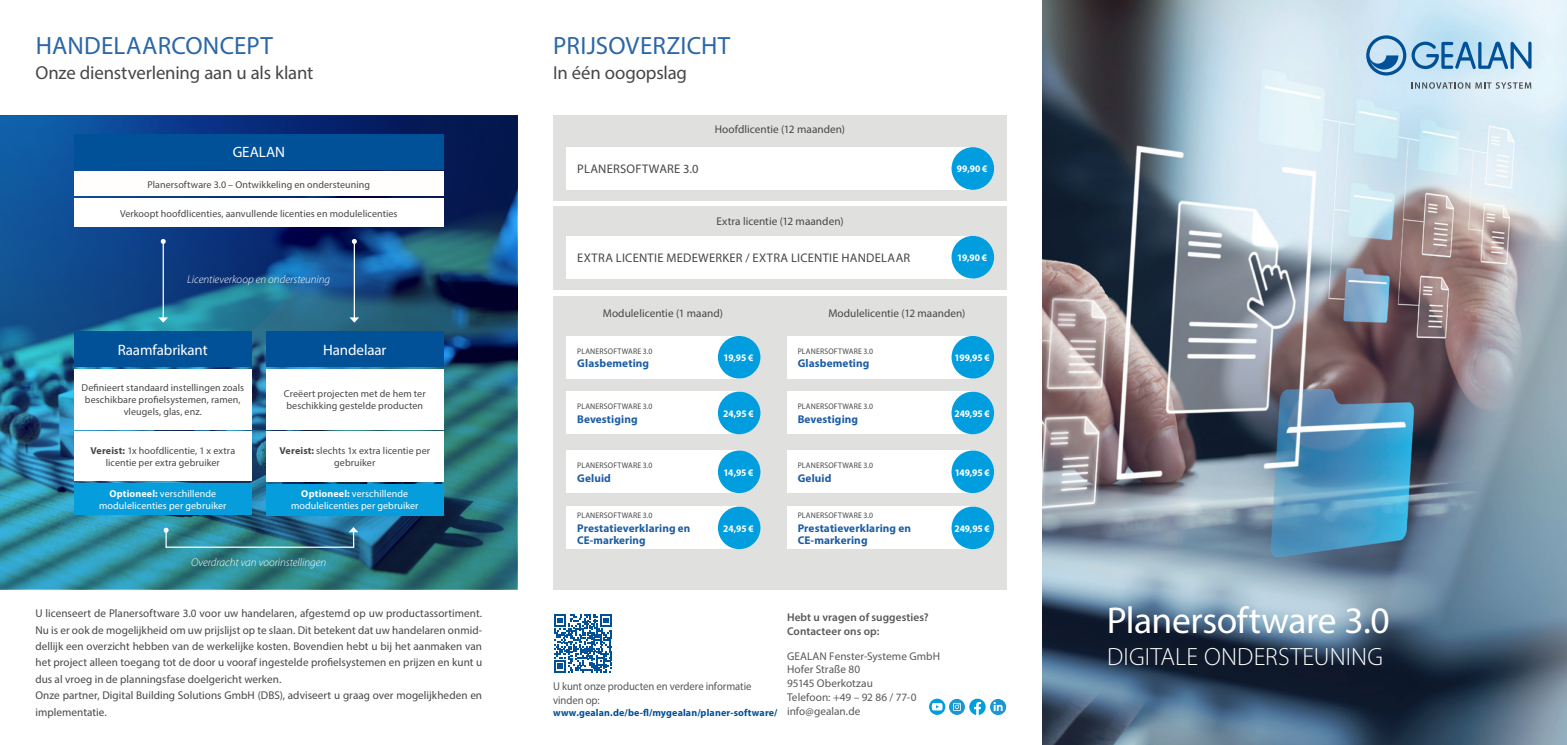
<style>
.page{position:relative;width:1567px;height:745px;background:#fff}
.page>*{position:absolute;margin:0;border:0;box-sizing:border-box;transform-origin:0 0}
.t1{font:37.5px "Myriad Pro";letter-spacing:-.01em;color:#fff}
.t2{font:25px "Myriad Pro";letter-spacing:.01em;color:#2c66a6}
.t3{font:300 25px "Myriad Pro";letter-spacing:.005em;color:#fff}
.t4{font:18.75px "Myriad Pro";letter-spacing:-.01em;color:#464748}
.t5{font:15px "Myriad Pro";letter-spacing:-.01em;color:#fff}
.t6{font:12.5px "Myriad Pro";letter-spacing:.025em;color:#464748}
.t7{font:11.25px/16.4px "Myriad Pro";letter-spacing:.005em;color:#464748}
.t8{font:700 11.25px/12.5px "Myriad Pro";letter-spacing:.01em;color:#1d5ea2}
.t9{font:11.25px/13.8px "Myriad Pro";color:#57585a}
.t10{font:italic 300 11.25px "Myriad Pro";color:#fff}
.t11{font:11.25px/13.5px "Myriad Pro";color:#57585a;scale:.95 1}
.t12{font:600 11.25px/13.5px "Myriad Pro";letter-spacing:.01em;color:#57585a}
.t13{font:10px/12px "Myriad Pro";letter-spacing:.01em;color:#464748;text-align:center}
.t14{font:10px/12px "Myriad Pro";letter-spacing:.01em;color:#fff;text-align:center}
.t15{font:700 10px "Myriad Pro";letter-spacing:-.01em;color:#fff;scale:.95 1}
.t16{font:700 10px "Myriad Pro";letter-spacing:.015em;color:#015198}
.t17{font:8.12px "Myriad Pro";letter-spacing:.025em;color:#464748;scale:.95 1}
.s1{font-weight:700}
</style>
<div class="page">
<div style="left:553px;top:115px;width:453px;height:86px;background:#e0e1df"></div>
<div style="left:553px;top:206px;width:453px;height:84px;background:#e0e1df"></div>
<div style="left:553px;top:296px;width:453px;height:293px;background:#e0e1df"></div>
<img style="left:1042px;top:0;width:524px;height:744px">
<svg style="left:1365px;top:35px;width:166px;height:40px;background:#94bedc"></svg>
<svg style="left:1411px;top:82px;width:120px;height:7px"></svg>
<svg style="left:0;top:116px;width:517px;height:473px;background:#1d5c85"></svg>
<svg style="left:554px;top:614px;width:58px;height:58px"></svg>
<div style="left:566px;top:336px;width:176px;height:42px;background:#fff"></div>
<div style="left:718px;top:336px;width:42px;height:42px;background:#009ede;border-radius:50%"></div>
<div style="left:566px;top:391px;width:175px;height:43px;background:#fff"></div>
<div style="left:718px;top:391px;width:42px;height:43px;background:#009ede;border-radius:50%"></div>
<div style="left:566px;top:450px;width:174px;height:43px;background:#fff"></div>
<div style="left:718px;top:450px;width:42px;height:43px;background:#009ede;border-radius:50%"></div>
<div style="left:566px;top:506px;width:175px;height:43px;background:#fff"></div>
<div style="left:718px;top:506px;width:42px;height:43px;background:#009ede;border-radius:50%"></div>
<div style="left:787px;top:336px;width:186px;height:42px;background:#fff"></div>
<div style="left:951px;top:336px;width:43px;height:42px;background:#009ede;border-radius:50%"></div>
<div style="left:787px;top:391px;width:187px;height:43px;background:#fff"></div>
<div style="left:951px;top:391px;width:43px;height:43px;background:#009ede;border-radius:50%"></div>
<div style="left:787px;top:450px;width:187px;height:43px;background:#fff"></div>
<div style="left:951px;top:450px;width:43px;height:43px;background:#009ede;border-radius:50%"></div>
<div style="left:787px;top:506px;width:187px;height:43px;background:#fff"></div>
<div style="left:951px;top:506px;width:43px;height:43px;background:#009ede;border-radius:50%"></div>
<div style="left:566px;top:147px;width:403px;height:43px;background:#fff"></div>
<div style="left:566px;top:236px;width:406px;height:42px;background:#fff"></div>
<div style="left:951px;top:147px;width:43px;height:43px;background:#009ede;border-radius:50%"></div>
<div style="left:951px;top:236px;width:43px;height:42px;background:#009ede;border-radius:50%"></div>
<div style="left:74px;top:134px;width:369px;height:35px;background:#015198"></div>
<div style="left:74px;top:331px;width:178px;height:36px;background:#015198"></div>
<div style="left:266px;top:331px;width:177px;height:36px;background:#015198"></div>
<div style="left:74px;top:171px;width:369px;height:25px;background:#fffefc"></div>
<div style="left:74px;top:198px;width:369px;height:29px;background:#fff"></div>
<div style="left:74px;top:369px;width:178px;height:60px;background:#fff"></div>
<div style="left:266px;top:369px;width:177px;height:60px;background:#fff"></div>
<div style="left:74px;top:431px;width:178px;height:50px;background:#fff"></div>
<div style="left:266px;top:431px;width:177px;height:50px;background:#fff"></div>
<div style="left:266px;top:483px;width:177px;height:32px;background:#069ddc"></div>
<div style="left:74px;top:483px;width:178px;height:32px;background:#069ddc"></div>
<hr style="left:163px;top:241px;width:1px;height:77px;background:#fff">
<svg style="left:161px;top:239px;width:5px;height:5px"></svg>
<svg style="left:158px;top:317px;width:10px;height:5px"></svg>
<hr style="left:354px;top:241px;width:1px;height:77px;background:#fff">
<svg style="left:352px;top:239px;width:5px;height:5px"></svg>
<svg style="left:349px;top:317px;width:10px;height:5px"></svg>
<svg style="left:164px;top:526px;width:194px;height:22px;background:#377b8e"></svg>
<svg style="left:929px;top:698px;width:77px;height:16px"></svg>
<h2 class="t2" style="left:36px;top:30px;width:239px">HANDELAARCONCEPT</h2>
<h3 class="t4" style="left:35px;top:61px;width:279px">Onze dienstverlening aan u als klant</h3>
<h3 class="t5" style="left:233px;top:143px;width:54px">GEALAN</h3>
<p class="t13" style="left:147px;top:178px;width:224px">Planersoftware 3.0 – Ontwikkeling en ondersteuning</p>
<p class="t13" style="left:120px;top:207px;width:279px">Verkoopt hoofdlicenties, aanvullende licenties en modulelicenties</p>
<p class="t10" style="left:187px;top:272px;width:144px">Licentieverkoop en ondersteuning</p>
<h3 class="t5" style="left:118px;top:340px;width:91px">Raamfabrikant</h3>
<h3 class="t5" style="left:323px;top:340px;width:65px">Handelaar</h3>
<p class="t13" style="left:82px;top:381px;width:164px">Definieert standaard instellingen zoals beschikbare profielsystemen, ramen, vleugels, glas, enz.</p>
<p class="t13" style="left:284px;top:387px;width:143px;text-align:left">Creëert projecten met de hem ter beschikking gestelde producten</p>
<p class="t13" style="left:90px;top:444px;width:146px"><span class="s1">Vereist:</span> 1x hoofdlicentie, 1 x extra licentie per extra gebruiker</p>
<p class="t13" style="left:279px;top:444px;width:152px"><span class="s1">Vereist:</span> slechts 1x extra licentie per gebruiker</p>
<p class="t14" style="left:291px;top:487px;width:129px"><span class="s1">Optioneel:</span> verschillende modulelicenties per gebruiker</p>
<p class="t14" style="left:99px;top:487px;width:129px"><span class="s1">Optioneel:</span> verschillende modulelicenties per gebruiker</p>
<p class="t10" style="left:191px;top:555px;width:137px">Overdracht van voorinstellingen</p>
<p class="t7" style="left:35px;top:604px;width:448px">U licenseert de Planersoftware 3.0 voor uw handelaren, afgestemd op uw productassortiment.<br>Nu is er ook de mogelijkheid om uw prijslijst op te slaan. Dit betekent dat uw handelaren onmid&shy;dellijk een overzicht hebben van de werkelijke kosten. Bovendien hebt u bij het aanmaken van het project alleen toegang tot de door u vooraf ingestelde profielsystemen en prijzen en kunt u dus al vroeg in de planningsfase doelgericht werken.<br>Onze partner, Digital Building Solutions GmbH (DBS), adviseert u graag over mogelijkheden en implementatie.</p>
<h2 class="t2" style="left:553px;top:30px;width:178px">PRIJSOVERZICHT</h2>
<h3 class="t4" style="left:553px;top:61px;width:135px">In één oogopslag</h3>
<p class="t6" style="left:577px;top:161px;width:123px">PLANERSOFTWARE 3.0</p>
<p class="t7" style="left:714px;top:121px;width:132px">Hoofdlicentie (12 maanden)</p>
<p class="t7" style="left:716px;top:213px;width:129px">Extra licentie (12 maanden)</p>
<p class="t6" style="left:577px;top:250px;width:334px">EXTRA LICENTIE MEDEWERKER / EXTRA LICENTIE HANDELAAR</p>
<p class="t15" style="left:956px;top:162px;width:34px">99,90 €</p>
<p class="t15" style="left:957px;top:251px;width:33px">19,90 €</p>
<p class="t7" style="left:603px;top:304px;width:122px">Modulelicentie (1 maand)</p>
<p class="t7" style="left:828px;top:304px;width:138px">Modulelicentie (12 maanden)</p>
<p class="t17" style="left:577px;top:345px;width:81px">PLANERSOFTWARE 3.0</p>
<p class="t8" style="left:577px;top:356px;width:73px">Glasbemeting</p>
<p class="t17" style="left:797px;top:346px;width:81px">PLANERSOFTWARE 3.0</p>
<p class="t8" style="left:797px;top:356px;width:73px">Glasbemeting</p>
<p class="t15" style="left:723px;top:351px;width:33px">19,95 €</p>
<p class="t15" style="left:954px;top:351px;width:38px">199,95 €</p>
<p class="t17" style="left:577px;top:401px;width:81px">PLANERSOFTWARE 3.0</p>
<p class="t8" style="left:577px;top:412px;width:62px">Bevestiging</p>
<p class="t15" style="left:723px;top:406px;width:34px">24,95 €</p>
<p class="t17" style="left:797px;top:401px;width:81px">PLANERSOFTWARE 3.0</p>
<p class="t8" style="left:797px;top:412px;width:62px">Bevestiging</p>
<p class="t15" style="left:954px;top:406px;width:39px">249,95 €</p>
<p class="t17" style="left:577px;top:460px;width:81px">PLANERSOFTWARE 3.0</p>
<p class="t8" style="left:577px;top:471px;width:35px">Geluid</p>
<p class="t15" style="left:723px;top:465px;width:33px">14,95 €</p>
<p class="t17" style="left:797px;top:460px;width:81px">PLANERSOFTWARE 3.0</p>
<p class="t8" style="left:797px;top:471px;width:35px">Geluid</p>
<p class="t15" style="left:954px;top:465px;width:38px">149,95 €</p>
<p class="t17" style="left:577px;top:510px;width:81px">PLANERSOFTWARE 3.0</p>
<p class="t8" style="left:577px;top:521px;width:115px">Prestatieverklaring en<br>CE-markering</p>
<p class="t15" style="left:723px;top:521px;width:34px">24,95 €</p>
<p class="t17" style="left:797px;top:510px;width:81px">PLANERSOFTWARE 3.0</p>
<p class="t8" style="left:797px;top:521px;width:115px">Prestatieverklaring en<br>CE-markering</p>
<p class="t15" style="left:954px;top:521px;width:39px">249,95 €</p>
<p class="t11" style="left:553px;top:678px;width:210px">U kunt onze producten en verdere informatie vinden op:</p>
<p class="t16" style="left:553px;top:705px;width:226px">www.gealan.de/be-fl/mygealan/planer-software/</p>
<p class="t12" style="left:787px;top:610px;width:143px">Hebt u vragen of suggesties?<br>Contacteer ons op:</p>
<p class="t9" style="left:787px;top:648px;width:154px">GEALAN Fenster-Systeme GmbH<br>Hofer Straße 80<br>95145 Oberkotzau<br>Telefoon: +49 – 92 86 / 77-0 info@gealan.de</p>
<h1 class="t1" style="left:1106px;top:597px;width:284px">Planersoftware 3.0</h1>
<h2 class="t3" style="left:1106px;top:641px;width:277px">DIGITALE ONDERSTEUNING</h2>
</div>
